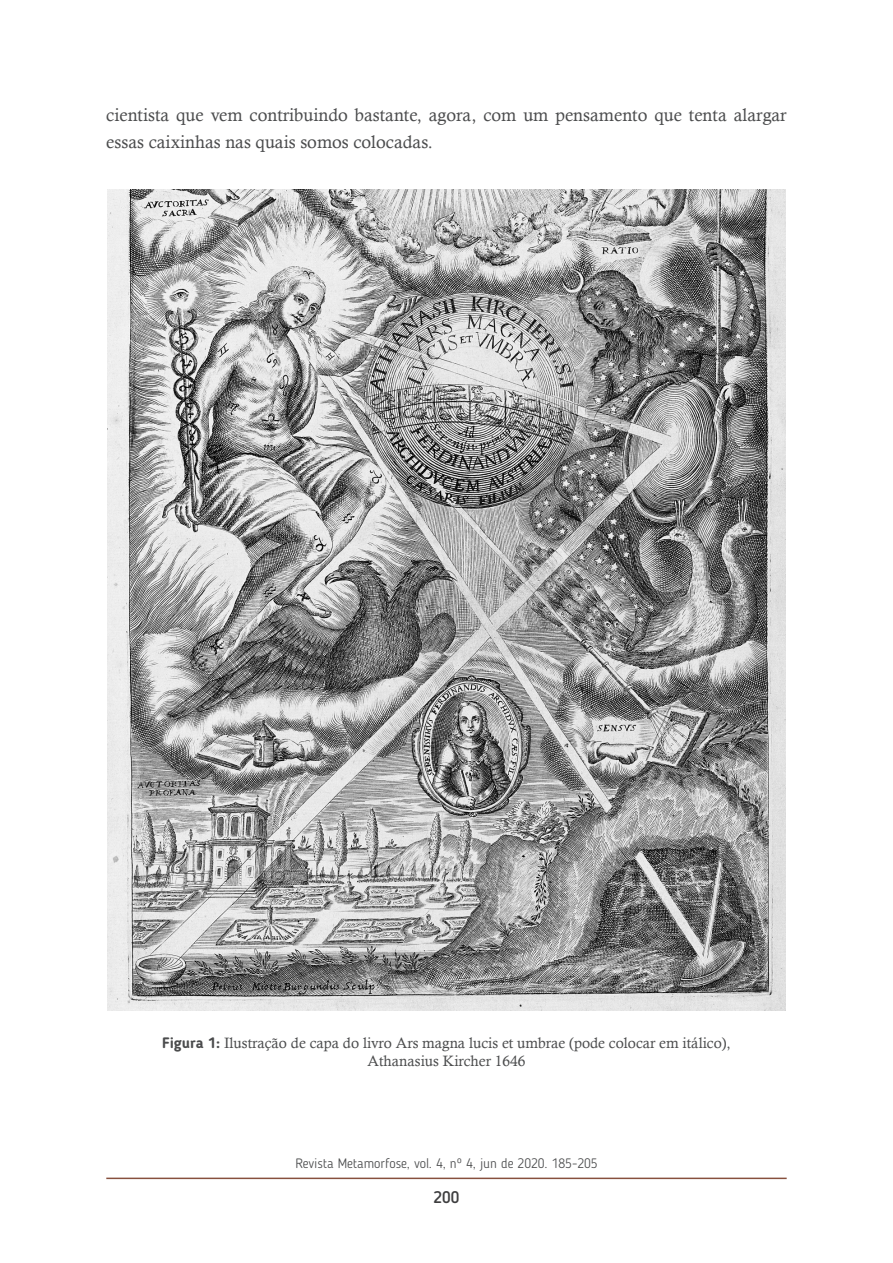
<style>
.page{position:relative;width:893px;height:1263px;background:#fff}
.page>*{position:absolute;margin:0;border:0;box-sizing:border-box;transform-origin:0 0}
.t1{font:18px/27px "Calisto";color:#4b4c4d}
.t2{font:500 16.5px "Blogger Sans";color:#3e3e3f}
.t3{font:15px "Calisto";color:#4b4c4d}
.t4{font:300 13.5px "Blogger Sans";color:#4b4c4d}
.s1{font-family:"Blogger Sans";font-weight:700}
</style>
<div class="page">
<hr style="left:106px;top:1177px;width:681px;height:2px;background:#87503e">
<img style="left:107px;top:190px;width:679px;height:821px">
<p class="t1" style="left:106px;top:101px;width:682px">cientista que vem contribuindo bastante, agora, com um pensamento que tenta alargar essas caixinhas nas quais somos colocadas.</p>
<p class="t3" style="left:162px;top:1034px;width:570px"><span class="s1">Figura 1:</span> Ilustração de capa do livro Ars magna lucis et umbrae (pode colocar em itálico),</p>
<p class="t3" style="left:368px;top:1052px;width:159px">Athanasius Kircher 1646</p>
<p class="t4" style="left:295px;top:1155px;width:304px">Revista Metamorfose, vol. 4, nº 4, jun de 2020. 185-205</p>
<p class="t2" style="left:434px;top:1187px;width:27px">200</p>
</div>
